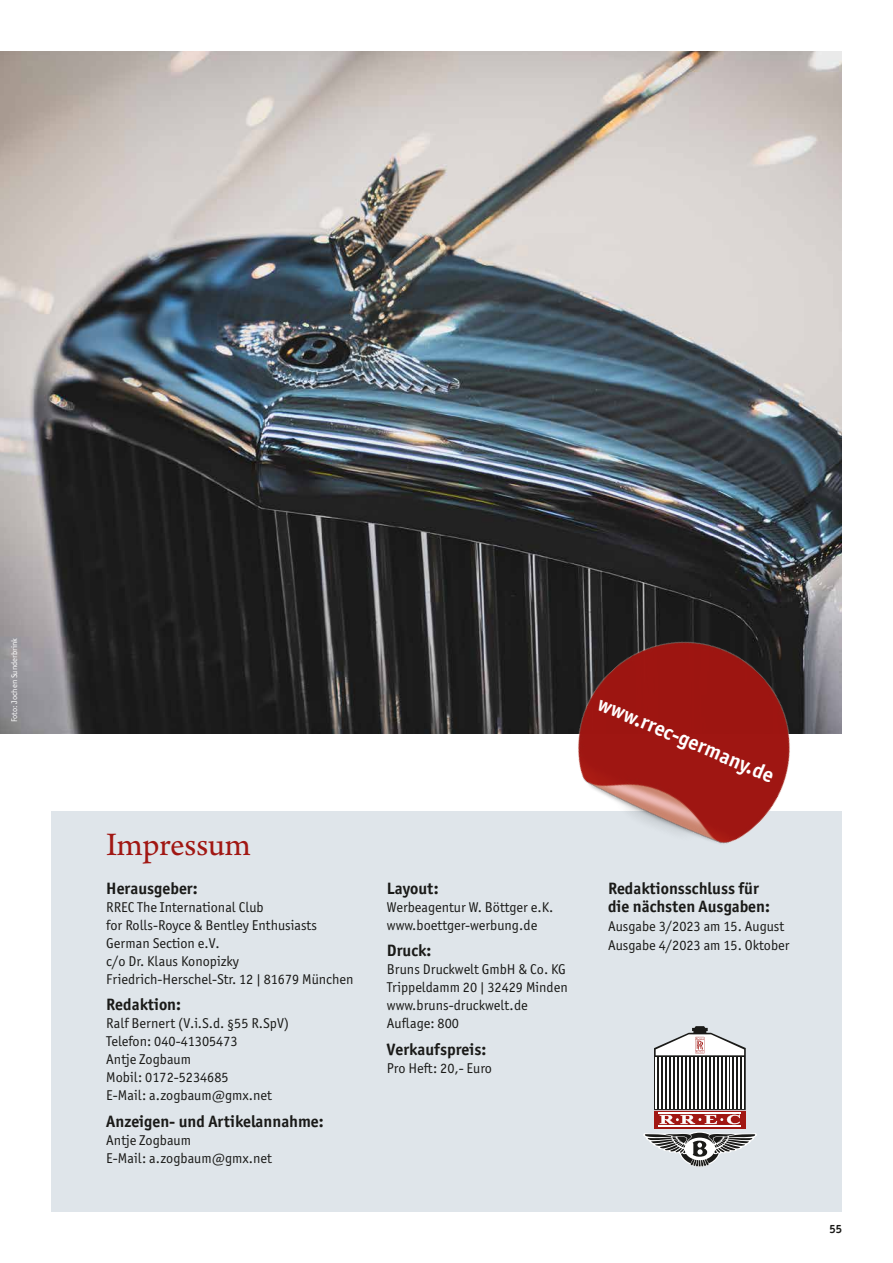
<style>
.page{position:relative;width:893px;height:1263px;background:#fff}
.page>*{position:absolute;margin:0;border:0;box-sizing:border-box;transform-origin:0 0}
.t1{font:34.5px "Arno Pro";letter-spacing:-.005em;color:#a11713}
.t2{font:700 21px "Officina Sans ITC Pro";color:#fff}
.t3{font:700 16.5px/18.8px "Officina Sans ITC Pro";color:#1a1a18}
.t4{font:14.25px/18px "Officina Sans ITC Pro";color:#1a1a18}
.t5{font:700 12px "Officina Sans ITC Pro";color:#1a1a18}
.t6{font:8.25px "Officina Sans ITC Pro";color:#fff}
</style>
<div class="page">
<img style="left:0;top:51px;width:842px;height:683px">
<div style="left:51px;top:812px;width:791px;height:400px;background:#dfe5ea"></div>
<img style="left:520px;top:582px;width:322px;height:262px">
<svg style="left:643px;top:1026px;width:114px;height:141px"></svg>
<p class="t6" style="left:9px;top:722px;width:86px;rotate:-90deg">Foto: Jochen Sunderbrink</p>
<h1 class="t1" style="left:106px;top:824px;width:146px">Impressum</h1>
<p class="t3" style="left:106px;top:878px;width:93px">Herausgeber:</p>
<p class="t4" style="left:106px;top:898px;width:249px">RREC The International Club<br>for Rolls-Royce &amp; Bentley Enthusiasts<br>German Section e.V.<br>c/o Dr. Klaus Konopizky<br>Friedrich-Herschel-Str. 12 | 81679 München</p>
<p class="t3" style="left:106px;top:995px;width:76px">Redaktion:</p>
<p class="t4" style="left:106px;top:1014px;width:184px">Ralf Bernert (V.i.S.d. §55 R.SpV)<br>Telefon: 040-41305473<br>Antje Zogbaum<br>Mobil: 0172-5234685<br>E-Mail: a.zogbaum@gmx.net</p>
<p class="t3" style="left:106px;top:1111px;width:219px">Anzeigen- und Artikelannahme:</p>
<p class="t4" style="left:106px;top:1131px;width:167px">Antje Zogbaum<br>E-Mail: a.zogbaum@gmx.net</p>
<h2 class="t2" style="left:604px;top:690px;width:191px;rotate:23deg">www.rrec-germany.de</h2>
<p class="t3" style="left:387px;top:878px;width:53px">Layout:</p>
<p class="t4" style="left:387px;top:898px;width:168px">Werbeagentur W. Böttger e.K. www.boettger-werbung.de</p>
<p class="t3" style="left:387px;top:941px;width:46px">Druck:</p>
<p class="t4" style="left:387px;top:960px;width:182px">Bruns Druckwelt GmbH &amp; Co. KG<br>Trippeldamm 20 | 32429 Minden www.bruns-druckwelt.de<br>Auflage: 800</p>
<p class="t3" style="left:387px;top:1039px;width:101px">Verkaufspreis:</p>
<p class="t4" style="left:387px;top:1059px;width:107px">Pro Heft: 20,- Euro</p>
<p class="t3" style="left:608px;top:878px;width:163px">Redaktionsschluss für die nächsten Ausgaben:</p>
<p class="t4" style="left:608px;top:917px;width:183px;line-height:18.8px">Ausgabe 3/2023 am 15. August<br>Ausgabe 4/2023 am 15. Oktober</p>
<p class="t5" style="left:830px;top:1222px;width:14px">55</p>
</div>
